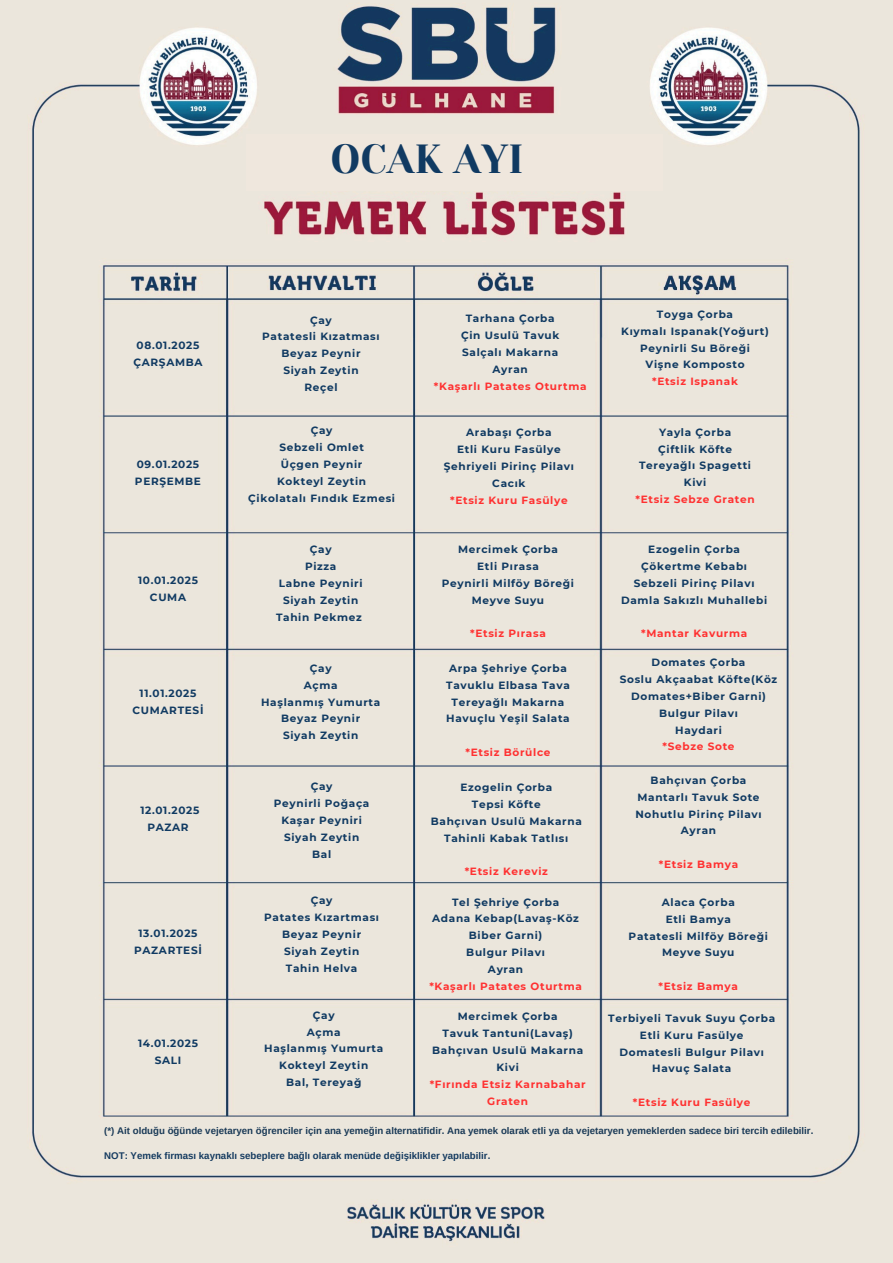
<style>
.page{position:relative;width:893px;height:1263px;background:#fff}
.page>*{position:absolute;margin:0;border:0;box-sizing:border-box;transform-origin:0 0}
.t1{font:40.5px "Yeseva One";color:#103a62}
.t2{font:700 10.5px/16.9px "Montserrat";letter-spacing:.065em;color:#103a62;text-align:center}
.t3{font:700 10.5px/16.9px "Montserrat";letter-spacing:.065em;color:#ff3131;text-align:center}
.t4{font:700 9.68px "Arimo";color:#1a3a57}
.t5{font:700 9.68px "Arimo";color:#153b60}
</style>
<div class="page">
<img style="left:0;top:0;width:893px;height:1263px">
<div style="left:246px;top:134px;width:417px;height:56px;background:#efe7dd"></div>
<p class="t1" style="left:330px;top:136px;width:195px">OCAK AYI</p>
<p class="t2" style="left:133px;top:337px;width:71px">08.01.2025<br>ÇARŞAMBA</p>
<h1 class="t2" style="left:135px;top:456px;width:68px;text-align:left">09.01.2025<br>PERŞEMBE</h1>
<p class="t2" style="left:138px;top:572px;width:61px">10.01.2025<br>CUMA</p>
<p class="t2" style="left:133px;top:685px;width:72px">11.01.2025<br>CUMARTESİ</p>
<p class="t2" style="left:140px;top:801px;width:60px">12.01.2025<br>PAZAR</p>
<p class="t2" style="left:134px;top:925px;width:69px">13.01.2025<br>PAZARTESİ</p>
<p class="t2" style="left:138px;top:1035px;width:61px">14.01.2025<br>SALI</p>
<p class="t2" style="left:310px;top:311px;width:23px">Çay</p>
<p class="t2" style="left:262px;top:328px;width:119px">Patatesli Kızatması</p>
<p class="t2" style="left:281px;top:345px;width:81px">Beyaz Peynir</p>
<h2 class="t2" style="left:283px;top:362px;width:77px">Siyah Zeytin</h2>
<p class="t2" style="left:304px;top:379px;width:35px">Reçel</p>
<p class="t2" style="left:311px;top:422px;width:23px">Çay</p>
<p class="t2" style="left:279px;top:439px;width:86px">Sebzeli Omlet</p>
<p class="t2" style="left:281px;top:456px;width:83px">Üçgen Peynir</p>
<p class="t2" style="left:277px;top:472px;width:90px">Kokteyl Zeytin</p>
<p class="t2" style="left:248px;top:489px;width:147px">Çikolatalı Fındık Ezmesi</p>
<p class="t2" style="left:310px;top:541px;width:23px">Çay</p>
<p class="t2" style="left:305px;top:558px;width:33px">Pizza</p>
<p class="t2" style="left:279px;top:575px;width:84px">Labne Peyniri</p>
<p class="t2" style="left:283px;top:592px;width:77px">Siyah Zeytin</p>
<p class="t2" style="left:276px;top:609px;width:87px">Tahin Pekmez</p>
<p class="t2" style="left:310px;top:660px;width:23px">Çay</p>
<p class="t2" style="left:304px;top:676px;width:35px">Açma</p>
<p class="t2" style="left:261px;top:693px;width:121px">Haşlanmış Yumurta</p>
<p class="t2" style="left:281px;top:710px;width:81px">Beyaz Peynir</p>
<p class="t2" style="left:283px;top:727px;width:77px">Siyah Zeytin</p>
<p class="t2" style="left:311px;top:778px;width:23px">Çay</p>
<p class="t2" style="left:274px;top:795px;width:97px">Peynirli Poğaça</p>
<p class="t2" style="left:281px;top:812px;width:81px">Kaşar Peyniri</p>
<h2 class="t2" style="left:284px;top:828px;width:77px">Siyah Zeytin</h2>
<p class="t2" style="left:312px;top:845px;width:21px">Bal</p>
<p class="t2" style="left:311px;top:892px;width:23px">Çay</p>
<p class="t2" style="left:264px;top:909px;width:116px">Patates Kızartması</p>
<p class="t2" style="left:282px;top:926px;width:81px">Beyaz Peynir</p>
<p class="t2" style="left:284px;top:943px;width:77px">Siyah Zeytin</p>
<p class="t2" style="left:286px;top:960px;width:73px">Tahin Helva</p>
<p class="t2" style="left:313px;top:1006px;width:23px">Çay</p>
<p class="t2" style="left:307px;top:1023px;width:35px">Açma</p>
<h2 class="t2" style="left:264px;top:1040px;width:121px">Haşlanmış Yumurta</h2>
<p class="t2" style="left:279px;top:1057px;width:90px">Kokteyl Zeytin</p>
<p class="t2" style="left:286px;top:1074px;width:77px">Bal, Tereyağ</p>
<p class="t2" style="left:466px;top:310px;width:90px">Tarhana Çorba</p>
<p class="t2" style="left:461px;top:327px;width:100px">Çin Usulü Tavuk</p>
<p class="t2" style="left:462px;top:343px;width:97px">Salçalı Makarna</p>
<p class="t2" style="left:492px;top:360px;width:37px">Ayran</p>
<p class="t3" style="left:434px;top:377px;width:154px">*Kaşarlı Patates Oturtma</p>
<h2 class="t2" style="left:466px;top:424px;width:87px">Arabaşı Çorba</h2>
<p class="t2" style="left:457px;top:441px;width:105px">Etli Kuru Fasülye</p>
<p class="t2" style="left:444px;top:458px;width:132px">Şehriyeli Pirinç Pilavı</p>
<p class="t2" style="left:492px;top:475px;width:35px">Cacık</p>
<p class="t3" style="left:450px;top:491px;width:119px">*Etsiz Kuru Fasülye</p>
<p class="t2" style="left:458px;top:541px;width:101px">Mercimek Çorba</p>
<p class="t2" style="left:477px;top:558px;width:63px">Etli Pırasa</p>
<p class="t2" style="left:442px;top:575px;width:132px">Peynirli Milföy Böreği</p>
<p class="t2" style="left:472px;top:592px;width:74px">Meyve Suyu</p>
<p class="t3" style="left:470px;top:625px;width:77px">*Etsiz Pırasa</p>
<p class="t2" style="left:449px;top:659px;width:119px">Arpa Şehriye Çorba</p>
<p class="t2" style="left:446px;top:676px;width:125px">Tavuklu Elbasa Tava</p>
<p class="t2" style="left:451px;top:693px;width:114px">Tereyağlı Makarna</p>
<p class="t2" style="left:446px;top:710px;width:125px">Havuçlu Yeşil Salata</p>
<p class="t3" style="left:465px;top:743px;width:87px">*Etsiz Börülce</p>
<p class="t2" style="left:460px;top:779px;width:93px">Ezogelin Çorba</p>
<p class="t2" style="left:472px;top:796px;width:70px">Tepsi Köfte</p>
<p class="t2" style="left:431px;top:813px;width:152px">Bahçıvan Usulü Makarna</p>
<p class="t2" style="left:444px;top:830px;width:125px">Tahinli Kabak Tatlısı</p>
<p class="t3" style="left:465px;top:863px;width:85px">*Etsiz Kereviz</p>
<p class="t2" style="left:452px;top:893px;width:109px">Tel Şehriye Çorba</p>
<p class="t2" style="left:432px;top:910px;width:148px">Adana Kebap(Lavaş-Köz<br>Biber Garni)</p>
<p class="t2" style="left:466px;top:944px;width:80px">Bulgur Pilavı</p>
<p class="t2" style="left:488px;top:961px;width:37px">Ayran</p>
<p class="t3" style="left:429px;top:978px;width:154px">*Kaşarlı Patates Oturtma</p>
<p class="t2" style="left:458px;top:1008px;width:101px">Mercimek Çorba</p>
<p class="t2" style="left:442px;top:1025px;width:132px">Tavuk Tantuni(Lavaş)</p>
<p class="t2" style="left:432px;top:1042px;width:152px">Bahçıvan Usulü Makarna</p>
<p class="t2" style="left:496px;top:1059px;width:23px">Kivi</p>
<p class="t3" style="left:430px;top:1076px;width:157px">*Fırında Etsiz Karnabahar<br>Graten</p>
<p class="t2" style="left:657px;top:306px;width:78px">Toyga Çorba</p>
<p class="t2" style="left:621px;top:322px;width:149px">Kıymalı Ispanak(Yoğurt)</p>
<p class="t2" style="left:640px;top:339px;width:110px">Peynirli Su Böreği</p>
<p class="t2" style="left:645px;top:356px;width:101px">Vişne Komposto</p>
<p class="t3" style="left:652px;top:373px;width:87px">*Etsiz Ispanak</p>
<p class="t2" style="left:659px;top:423px;width:74px">Yayla Çorba</p>
<h2 class="t2" style="left:658px;top:440px;width:75px">Çiftlik Köfte</h2>
<p class="t2" style="left:639px;top:457px;width:112px">Tereyağlı Spagetti</p>
<p class="t2" style="left:684px;top:474px;width:23px">Kivi</p>
<p class="t3" style="left:635px;top:491px;width:121px">*Etsiz Sebze Graten</p>
<p class="t2" style="left:648px;top:541px;width:93px">Ezogelin Çorba</p>
<p class="t2" style="left:641px;top:558px;width:107px">Çökertme Kebabı</p>
<p class="t2" style="left:634px;top:575px;width:122px">Sebzeli Pirinç Pilavı</p>
<p class="t2" style="left:621px;top:592px;width:146px">Damla Sakızlı Muhallebi</p>
<h2 class="t3" style="left:641px;top:625px;width:108px">*Mantar Kavurma</h2>
<p class="t2" style="left:651px;top:654px;width:95px">Domates Çorba</p>
<p class="t2" style="left:620px;top:671px;width:159px">Soslu Akçaabat Köfte(Köz<br>Domates+Biber Garni)</p>
<p class="t2" style="left:659px;top:704px;width:80px">Bulgur Pilavı</p>
<p class="t2" style="left:675px;top:721px;width:47px">Haydari</p>
<p class="t3" style="left:662px;top:738px;width:73px">*Sebze Sote</p>
<h2 class="t2" style="left:650px;top:772px;width:97px">Bahçıvan Çorba</h2>
<p class="t2" style="left:637px;top:788px;width:123px">Mantarlı Tavuk Sote</p>
<p class="t2" style="left:635px;top:805px;width:128px">Nohutlu Pirinç Pilavı</p>
<p class="t2" style="left:681px;top:822px;width:37px">Ayran</p>
<p class="t3" style="left:659px;top:855px;width:81px">*Etsiz Bamya</p>
<p class="t2" style="left:662px;top:893px;width:74px">Alaca Çorba</p>
<p class="t2" style="left:665px;top:910px;width:67px">Etli Bamya</p>
<p class="t2" style="left:628px;top:927px;width:139px">Patatesli Milföy Böreği</p>
<p class="t2" style="left:662px;top:944px;width:74px">Meyve Suyu</p>
<p class="t3" style="left:658px;top:977px;width:81px">*Etsiz Bamya</p>
<p class="t2" style="left:608px;top:1009px;width:168px">Terbiyeli Tavuk Suyu Çorba</p>
<p class="t2" style="left:640px;top:1026px;width:105px">Etli Kuru Fasülye</p>
<p class="t2" style="left:619px;top:1043px;width:146px">Domatesli Bulgur Pilavı</p>
<p class="t2" style="left:652px;top:1060px;width:80px">Havuç Salata</p>
<p class="t3" style="left:633px;top:1093px;width:119px">*Etsiz Kuru Fasülye</p>
<p class="t4" style="left:104px;top:1125px;width:710px">(*) Ait olduğu öğünde vejetaryen öğrenciler için ana yemeğin alternatifidir. Ana yemek olarak etli ya da vejetaryen yemeklerden sadece biri tercih edilebilir.</p>
<p class="t5" style="left:104px;top:1151px;width:387px">NOT: Yemek firması kaynaklı sebeplere bağlı olarak menüde değişiklikler yapılabilir.</p>
</div>
